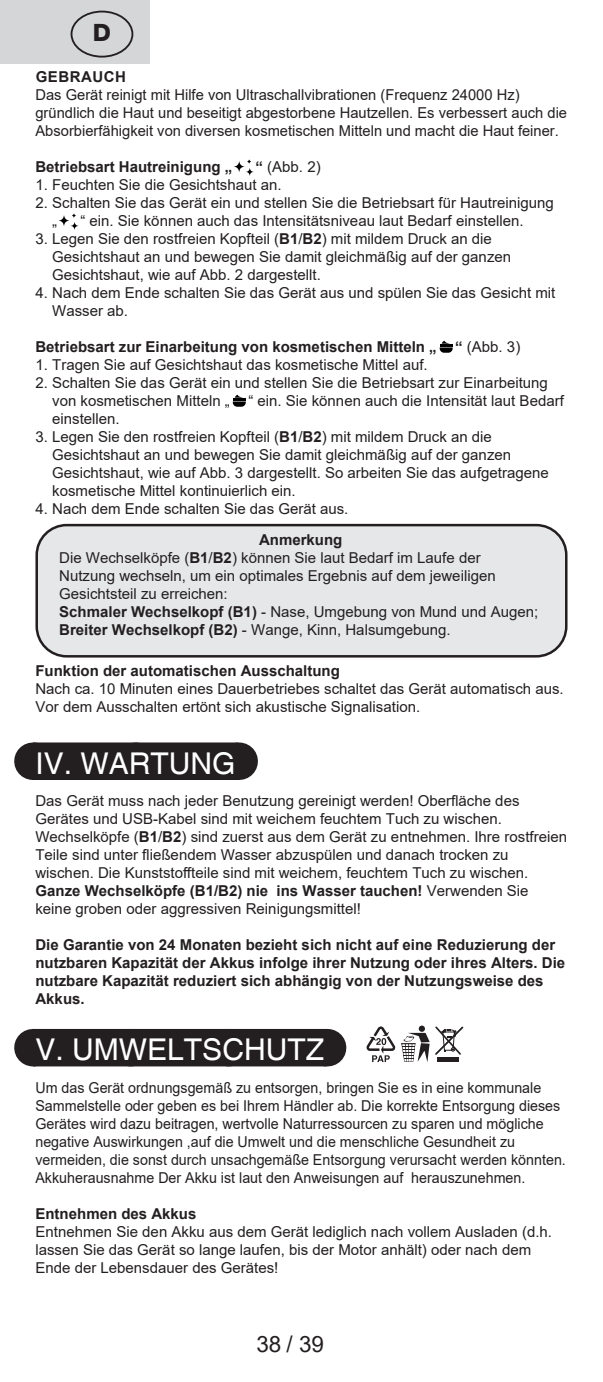
<style>
.page{position:relative;width:603px;height:1382px;background:#fff}
.page>*{position:absolute;margin:0;border:0;box-sizing:border-box;transform-origin:0 0}
.Grafický_nadpis_ETA{font:30px "Helvetica";color:#fff}
.t1{font:800 24px "Helvetica Neue OT";color:#231f20}
.t2{font:22.5px "Arial";color:#231f20}
.Normální{font:15px/18px "Arial";color:#231f20}
.Normální-2{font:15px/18px "Arial";color:#231f20;scale:.95 1}
.Normální-3{font:700 15px/18px "Arial";color:#231f20}
.Normální-4{font:700 15px "Arial";letter-spacing:.035em;color:#231f20}
.s1{font-weight:700}
.s2{font-weight:400}
</style>
<div class="page">
<div style="left:0;top:0;width:150px;height:64px;background:#d5d6d8"></div>
<div style="left:71px;top:11px;width:62px;height:47px;border:2px solid #231f20;border-radius:50%"></div>
<div style="left:33px;top:742px;width:205px;height:38px;background:#231f20"></div>
<svg style="left:135px;top:742px;width:52px;height:1px"></svg>
<hr style="left:238px;top:742px;width:1px;height:38px;background:#231f20">
<div style="left:33px;top:1029px;width:293px;height:37px;background:#231f20"></div>
<hr style="left:326px;top:1029px;width:1px;height:37px;background:#231f20">
<svg style="left:234px;top:159px;width:20px;height:17px"></svg>
<svg style="left:58px;top:213px;width:21px;height:17px"></svg>
<svg style="left:439px;top:341px;width:13px;height:12px"></svg>
<svg style="left:233px;top:395px;width:13px;height:12px"></svg>
<div style="left:37px;top:525px;width:529px;height:131px;background:#e6e7e9;border-radius:30px"></div>
<div style="left:35px;top:524px;width:532px;height:134px;border:2px solid #231f20;border-radius:30px"></div>
<svg style="left:366px;top:1025px;width:97px;height:37px"></svg>
<h2 class="t1" style="left:93px;top:18px;width:20px">D</h2>
<p class="Normální-4" style="left:36px;top:66px;width:92px">GEBRAUCH</p>
<p class="Normální" style="left:35px;top:85px;width:533px">Das Gerät reinigt mit Hilfe von Ultraschallvibrationen (Frequenz 24000 Hz) gründlich die Haut und beseitigt abgestorbene Hautzellen. Es verbessert auch die<br>Absorbierfähigkeit von diversen kosmetischen Mitteln und macht die Haut feiner.</p>
<p class="Normální-3" style="left:35px;top:158px;width:198px">Betriebsart Hautreinigung „</p>
<p class="Normální" style="left:255px;top:157px;width:67px"><span class="s1">“</span> (Abb. 2)</p>
<p class="Normální" style="left:35px;top:175px;width:247px">1. Feuchten Sie die Gesichtshaut an.</p>
<p class="Normální" style="left:52px;top:193px;width:503px;text-indent:-17px">2. Schalten Sie das Gerät ein und stellen Sie die Betriebsart für Hautreinigung „</p>
<p class="Normální" style="left:80px;top:211px;width:444px">“ ein. Sie können auch das Intensitätsniveau laut Bedarf einstellen.</p>
<p class="Normální" style="left:52px;top:229px;width:460px;text-indent:-17px">3. Legen Sie den rostfreien Kopfteil (<span class="s1">B1</span>/<span class="s1">B2</span>) mit mildem Druck an die<br>Gesichtshaut an und bewegen Sie damit gleichmäßig auf der ganzen<br>Gesichtshaut, wie auf Abb. 2 dargestellt.</p>
<p class="Normální" style="left:52px;top:283px;width:504px;text-indent:-17px">4. Nach dem Ende schalten Sie das Gerät aus und spülen Sie das Gesicht mit<br>Wasser ab.</p>
<p class="Normální-3" style="left:35px;top:338px;width:486px">Betriebsart zur Einarbeitung von kosmetischen Mitteln „ “ <span class="s2">(Abb. 3)</span></p>
<p class="Normální" style="left:35px;top:355px;width:393px">1. Tragen Sie auf Gesichtshaut das kosmetische Mittel auf.</p>
<p class="Normální" style="left:52px;top:373px;width:513px;text-indent:-17px">2. Schalten Sie das Gerät ein und stellen Sie die Betriebsart zur Einarbeitung von kosmetischen Mitteln „ “ ein. Sie können auch die Intensität laut Bedarf einstellen.</p>
<p class="Normální" style="left:52px;top:427px;width:498px;text-indent:-17px">3. Legen Sie den rostfreien Kopfteil (<span class="s1">B1</span>/<span class="s1">B2</span>) mit mildem Druck an die Gesichtshaut an und bewegen Sie damit gleichmäßig auf der ganzen Gesichtshaut, wie auf Abb. 3 dargestellt. So arbeiten Sie das aufgetragene kosmetische Mittel kontinuierlich ein.</p>
<p class="Normální" style="left:35px;top:499px;width:314px">4. Nach dem Ende schalten Sie das Gerät aus.</p>
<p class="Normální-3" style="left:259px;top:530px;width:85px">Anmerkung</p>
<p class="Normální" style="left:59px;top:548px;width:438px">Die Wechselköpfe (<span class="s1">B1</span>/<span class="s1">B2</span>) können Sie laut Bedarf im Laufe der<br>Nutzung wechseln, um ein optimales Ergebnis auf dem jeweiligen<br>Gesichtsteil zu erreichen:</p>
<p class="Normální" style="left:59px;top:602px;width:480px"><span class="s1">Schmaler Wechselkopf (B1)</span> - Nase, Umgebung von Mund und Augen;</p>
<p class="Normální" style="left:59px;top:620px;width:392px"><span class="s1">Breiter Wechselkopf (B2)</span> - Wange, Kinn, Halsumgebung.</p>
<p class="Normální-3" style="left:35px;top:662px;width:306px">Funktion der automatischen Ausschaltung</p>
<p class="Normální" style="left:35px;top:679px;width:529px">Nach ca. 10 Minuten eines Dauerbetriebes schaltet das Gerät automatisch aus.<br>Vor dem Ausschalten ertönt sich akustische Signalisation.</p>
<p class="Grafický_nadpis_ETA" style="left:35px;top:746px;width:202px">IV. WARTUNG</p>
<p class="Normální" style="left:35px;top:792px;width:533px">Das Gerät muss nach jeder Benutzung gereinigt werden! Oberfläche des Gerätes und USB-Kabel sind mit weichem feuchtem Tuch zu wischen.<br>Wechselköpfe (<span class="s1">B1</span>/<span class="s1">B2</span>) sind zuerst aus dem Gerät zu entnehmen. Ihre rostfreien Teile sind unter fließendem Wasser abzuspülen und danach trocken zu wischen. Die Kunststoffteile sind mit weichem, feuchtem Tuch zu wischen.<br><span class="s1">Ganze Wechselköpfe (B1/B2) nie ins Wasser tauchen!</span> Verwenden Sie keine groben oder aggressiven Reinigungsmittel!</p>
<p class="Normální-3" style="left:35px;top:936px;width:531px">Die Garantie von 24 Monaten bezieht sich nicht auf eine Reduzierung der nutzbaren Kapazität der Akkus infolge ihrer Nutzung oder ihres Alters. Die nutzbare Kapazität reduziert sich abhängig von der Nutzungsweise des Akkus.</p>
<p class="Grafický_nadpis_ETA" style="left:35px;top:1033px;width:290px">V. UMWELTSCHUTZ</p>
<p class="Normální-2" style="left:35px;top:1078px;width:559px">Um das Gerät ordnungsgemäß zu entsorgen, bringen Sie es in eine kommunale Sammelstelle oder geben es bei Ihrem Händler ab. Die korrekte Entsorgung dieses Gerätes wird dazu beitragen, wertvolle Naturressourcen zu sparen und mögliche negative Auswirkungen ,auf die Umwelt und die menschliche Gesundheit zu vermeiden, die sonst durch unsachgemäße Entsorgung verursacht werden könnten.<br>Akkuherausnahme Der Akku ist laut den Anweisungen auf herauszunehmen.</p>
<p class="Normální-3" style="left:35px;top:1204px;width:162px">Entnehmen des Akkus</p>
<p class="Normální" style="left:35px;top:1222px;width:518px">Entnehmen Sie den Akku aus dem Gerät lediglich nach vollem Ausladen (d.h. lassen Sie das Gerät so lange laufen, bis der Motor anhält) oder nach dem<br>Ende der Lebensdauer des Gerätes!</p>
<h3 class="t2" style="left:256px;top:1329px;width:69px">38 / 39</h3>
</div>
